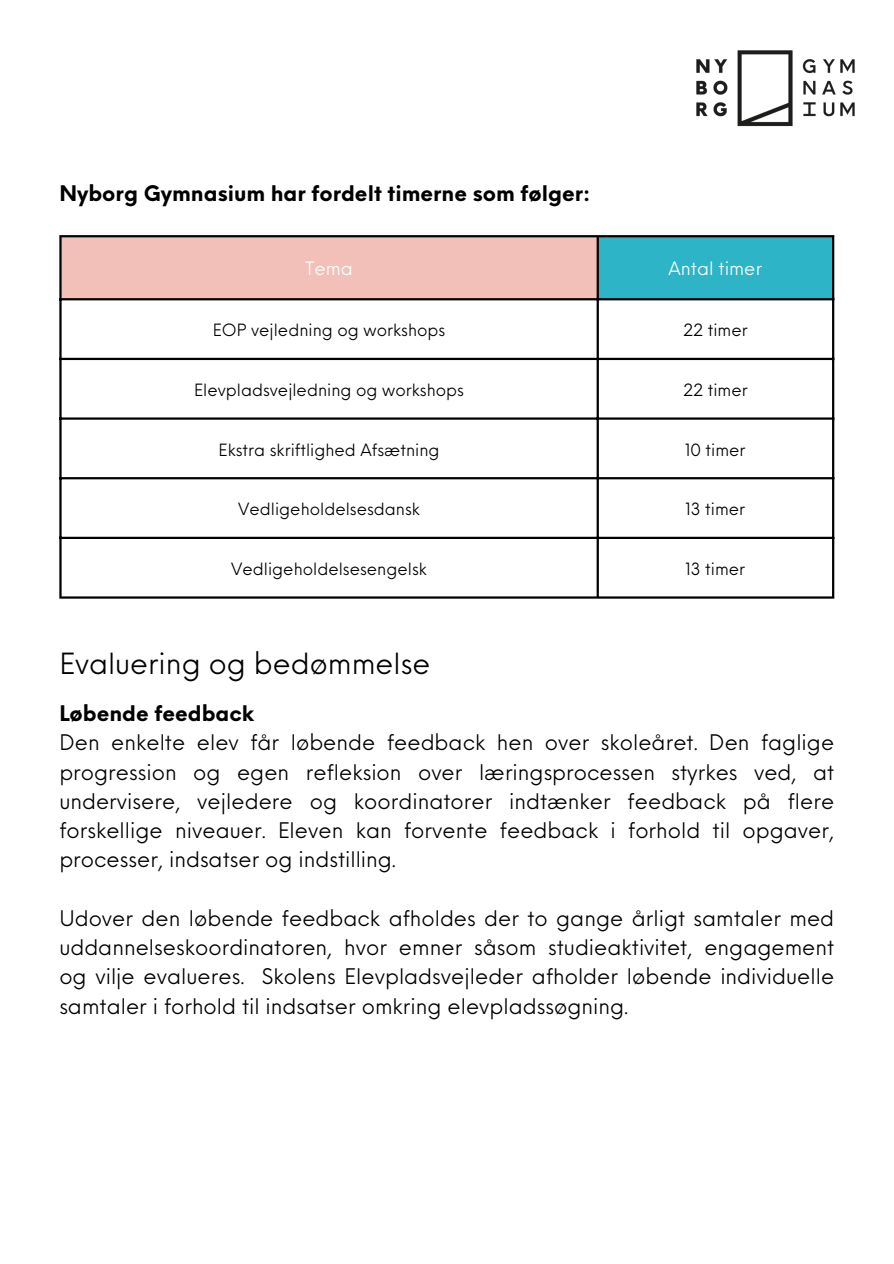
<style>
.page{position:relative;width:894px;height:1264px;background:#fff}
.page>*{position:absolute;margin:0;border:0;box-sizing:border-box;transform-origin:0 0}
.t1{font:28.5px "Neue Einstellung";color:#000}
.t2{font:21px/29.2px "Neue Einstellung";color:#000;text-align:justify}
.t3{font:700 21px "Neue Einstellung";color:#000}
.t4{font:18px "Neue Einstellung";color:#fff}
.t5{font:16.5px "Neue Einstellung";color:#000}
</style>
<div class="page">
<img style="left:696px;top:50px;width:159px;height:77px">
<div style="left:60px;top:236px;width:538px;height:63px;background:#f2c0b8"></div>
<div style="left:597px;top:236px;width:236px;height:63px;background:#2db5c7"></div>
<hr style="left:59px;top:237px;width:3px;height:359px;background:#000">
<hr style="left:596px;top:237px;width:2px;height:359px;background:#000">
<hr style="left:831px;top:237px;width:3px;height:359px;background:#000">
<hr style="left:59px;top:235px;width:775px;height:2px;background:#000">
<hr style="left:59px;top:298px;width:775px;height:2px;background:#000">
<hr style="left:59px;top:358px;width:775px;height:2px;background:#000">
<hr style="left:59px;top:417px;width:775px;height:2px;background:#000">
<hr style="left:59px;top:477px;width:775px;height:2px;background:#000">
<hr style="left:59px;top:536px;width:775px;height:3px;background:#000">
<hr style="left:59px;top:596px;width:775px;height:2px;background:#000">
<p class="t3" style="left:59px;top:174px;width:532px">Nyborg Gymnasium har fordelt timerne som følger:</p>
<p class="t4" style="left:305px;top:252px;width:49px">Tema</p>
<p class="t4" style="left:668px;top:252px;width:95px">Antal timer</p>
<p class="t5" style="left:213px;top:315px;width:234px">EOP vejledning og workshops</p>
<p class="t5" style="left:682px;top:315px;width:66px">22 timer</p>
<p class="t5" style="left:194px;top:375px;width:271px">Elevpladsvejledning og workshops</p>
<p class="t5" style="left:682px;top:375px;width:66px">22 timer</p>
<p class="t5" style="left:218px;top:435px;width:222px">Ekstra skriftlighed Afsætning</p>
<p class="t5" style="left:685px;top:435px;width:62px">10 timer</p>
<p class="t5" style="left:238px;top:494px;width:183px">Vedligeholdelsesdansk</p>
<p class="t5" style="left:685px;top:494px;width:61px">13 timer</p>
<p class="t5" style="left:231px;top:554px;width:197px">Vedligeholdelsesengelsk</p>
<p class="t5" style="left:685px;top:554px;width:61px">13 timer</p>
<h1 class="t1" style="left:59px;top:638px;width:372px">Evaluering og bedømmelse</h1>
<p class="t3" style="left:59px;top:694px;width:196px">Løbende feedback</p>
<p class="t2" style="left:59px;top:726px;width:776px">Den enkelte elev får løbende feedback hen over skoleåret. Den faglige progression og egen refleksion over læringsprocessen styrkes ved, at undervisere, vejledere og koordinatorer indtænker feedback på flere forskellige niveauer. Eleven kan forvente feedback i forhold til opgaver, processer, indsatser og indstilling.</p>
<p class="t2" style="left:59px;top:901px;width:776px">Udover den løbende feedback afholdes der to gange årligt samtaler med uddannelseskoordinatoren, hvor emner såsom studieaktivitet, engagement og vilje evalueres. Skolens Elevpladsvejleder afholder løbende individuelle samtaler i forhold til indsatser omkring elevpladssøgning.</p>
</div>
